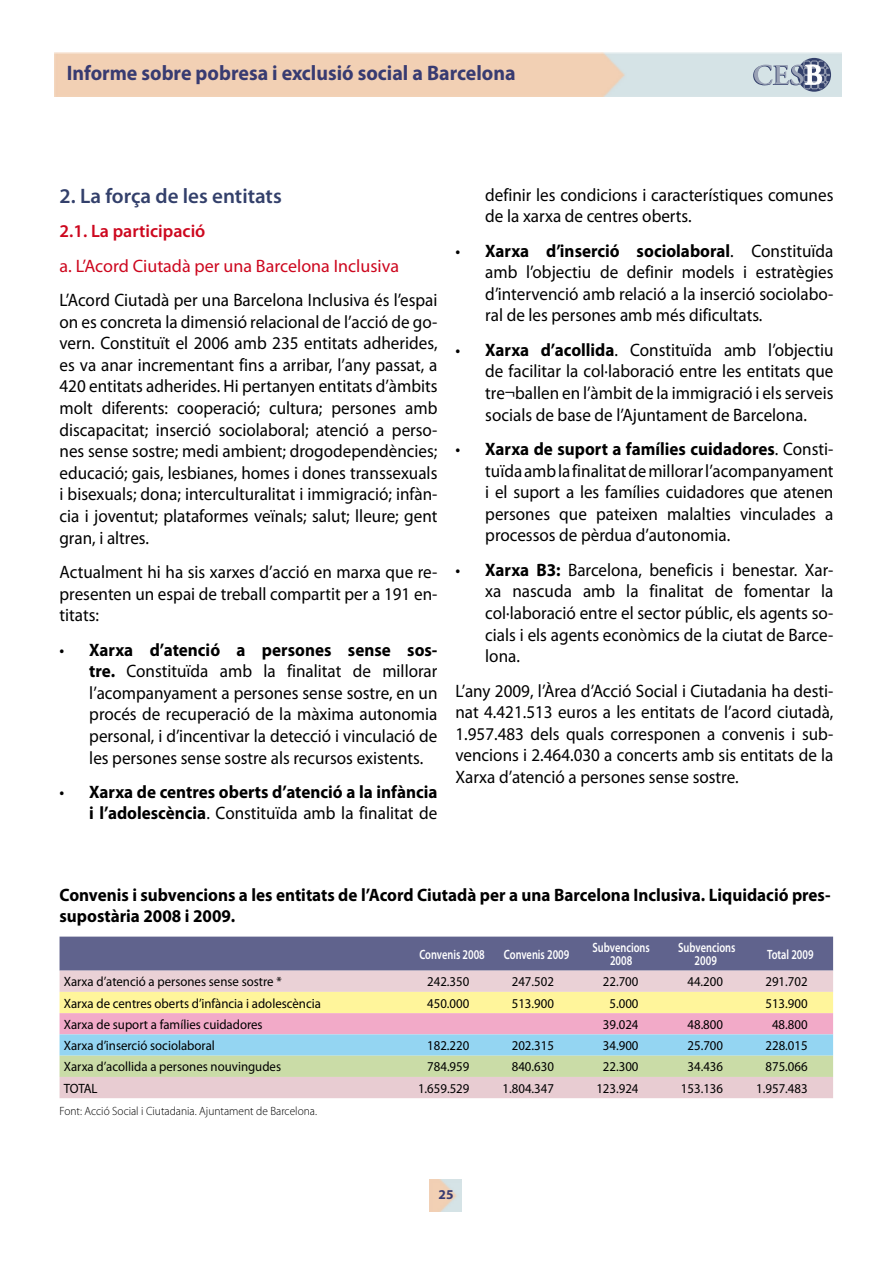
<style>
.page{position:relative;width:893px;height:1263px;background:#fff}
.page>*{position:absolute;margin:0;border:0;box-sizing:border-box;transform-origin:0 0}
.t1{font:700 21px "Myriad Pro";color:#383b71;scale:.95 1}
.t2{font:600 21px "Myriad Pro";color:#33406b}
.t3{font:18px/21.6px "Myriad Pro";color:#000;text-align:justify;scale:.95 1}
.t4{font:700 18px/21.6px "Myriad Pro";color:#000;text-align:right;scale:.95 1}
.t5{font:18px "Myriad Pro";color:#cd071e}
.t6{font:600 18px "Myriad Pro";color:#cd071e}
.t7{font:13.5px "Myriad Pro";color:#000;scale:.95 1}
.t8{font:600 13.5px/13.5px "Myriad Pro";color:#fff;text-align:center;scale:.77 1}
.t9{font:700 13.5px "Myriad";color:#383b71}
.t10{font:300 12px "Myriad Pro";color:#000;scale:.95 1}
.s1{font-weight:700}
.s2{font-weight:400}
</style>
<div class="page">
<img style="left:430px;top:1179px;width:32px;height:32px">
<svg style="left:797px;top:58px;width:34px;height:34px"></svg>
<svg style="left:753px;top:61px;width:77px;height:28px;background:#a7b2c1"></svg>
<svg style="left:60px;top:936px;width:773px;height:162px;background:#c1bbba"></svg>
<p class="t1" style="left:67px;top:59px;width:474px">Informe sobre pobresa i exclusió social a Barcelona</p>
<p class="t2" style="left:60px;top:182px;width:224px">2. La força de les entitats</p>
<p class="t6" style="left:60px;top:220px;width:147px">2.1. La participació</p>
<p class="t5" style="left:60px;top:254px;width:341px">a. L’Acord Ciutadà per una Barcelona Inclusiva</p>
<p class="t3" style="left:60px;top:289px;width:399px">L’Acord Ciutadà per una Barcelona Inclusiva és l’espai on es concreta la dimensió relacional de l’acció de go&shy;vern. Constituït el 2006 amb 235 entitats adherides, es va anar incrementant fins a arribar, l’any passat, a 420 entitats adherides. Hi pertanyen entitats d’àmbits molt diferents: cooperació; cultura; persones amb discapacitat; inserció sociolaboral; atenció a perso&shy;nes sense sostre; medi ambient; drogodependències; educació; gais, lesbianes, homes i dones transsexuals i bisexuals; dona; interculturalitat i immigració; infàn&shy;cia i joventut; plataformes veïnals; salut; lleure; gent gran, i altres.</p>
<p class="t3" style="left:60px;top:561px;width:399px">Actualment hi ha sis xarxes d’acció en marxa que re&shy;presenten un espai de treball compartit per a 191 en&shy;titats:</p>
<p class="t3" style="left:89px;top:638px;width:368px;text-indent:-30px">• <span class="s1">Xarxa d’atenció a persones sense sos&shy;tre.</span> Constituïda amb la finalitat de millorar l’acompanyament a persones sense sostre, en un procés de recuperació de la màxima autonomia personal, i d’incentivar la detecció i vinculació de les persones sense sostre als recursos existents.</p>
<p class="t4" style="left:60px;top:780px;width:399px"><span class="s2">•</span> Xarxa de centres oberts d’atenció a la infància i l’adolescència<span class="s2">. Constituïda amb la finalitat de</span></p>
<p class="t3" style="left:485px;top:183px;width:368px">definir les condicions i característiques comunes de la xarxa de centres oberts.</p>
<p class="t3" style="left:485px;top:239px;width:368px;text-indent:-30px">• <span class="s1">Xarxa d’inserció sociolaboral</span>. Constituïda amb l’objectiu de definir models i estratègies d’intervenció amb relació a la inserció sociolabo&shy;ral de les persones amb més dificultats.</p>
<p class="t3" style="left:485px;top:339px;width:368px;text-indent:-30px">• <span class="s1">Xarxa d’acollida</span>. Constituïda amb l’objectiu de facilitar la col·laboració entre les entitats que tre¬ballen en l’àmbit de la immigració i els serveis socials de base de l’Ajuntament de Barcelona.</p>
<p class="t3" style="left:485px;top:438px;width:368px;text-indent:-30px">• <span class="s1">Xarxa de suport a famílies cuidadores</span>. Consti&shy;tuïda amb la finalitat de millorar l’acompanyament i el suport a les famílies cuidadores que atenen persones que pateixen malalties vinculades a processos de pèrdua d’autonomia.</p>
<p class="t3" style="left:485px;top:559px;width:368px;text-indent:-30px">• <span class="s1">Xarxa B3:</span> Barcelona, beneficis i benestar. Xar&shy;xa nascuda amb la finalitat de fomentar la col·laboració entre el sector públic, els agents so&shy;cials i els agents econòmics de la ciutat de Barce&shy;lona.</p>
<p class="t3" style="left:455px;top:679px;width:399px">L’any 2009, l’Àrea d’Acció Social i Ciutadania ha desti&shy;nat 4.421.513 euros a les entitats de l’acord ciutadà, 1.957.483 dels quals corresponen a convenis i sub&shy;vencions i 2.464.030 a concerts amb sis entitats de la Xarxa d’atenció a persones sense sostre.</p>
<p class="t4" style="left:60px;top:883px;width:813px;text-align:left">Convenis i subvencions a les entitats de l’Acord Ciutadà per a una Barcelona Inclusiva. Liquidació pres&shy;supostària 2008 i 2009.</p>
<p class="t8" style="left:419px;top:947px;width:87px">Convenis 2008</p>
<p class="t8" style="left:504px;top:947px;width:87px">Convenis 2009</p>
<p class="t8" style="left:593px;top:940px;width:76px">Subvencions<br>2008</p>
<p class="t8" style="left:678px;top:940px;width:76px">Subvencions<br>2009</p>
<p class="t8" style="left:767px;top:947px;width:62px">Total 2009</p>
<p class="t7" style="left:64px;top:973px;width:231px">Xarxa d’atenció a persones sense sostre *</p>
<p class="t7" style="left:427px;top:973px;width:46px">242.350</p>
<p class="t7" style="left:512px;top:973px;width:46px">247.502</p>
<p class="t7" style="left:603px;top:973px;width:39px">22.700</p>
<p class="t7" style="left:687px;top:973px;width:39px">44.200</p>
<p class="t7" style="left:765px;top:973px;width:46px">291.702</p>
<p class="t7" style="left:64px;top:995px;width:272px">Xarxa de centres oberts d’infància i adolescència</p>
<p class="t7" style="left:427px;top:995px;width:46px">450.000</p>
<p class="t7" style="left:512px;top:995px;width:46px">513.900</p>
<p class="t7" style="left:609px;top:995px;width:32px">5.000</p>
<p class="t7" style="left:765px;top:995px;width:46px">513.900</p>
<p class="t7" style="left:64px;top:1016px;width:211px">Xarxa de suport a famílies cuidadores</p>
<p class="t7" style="left:603px;top:1016px;width:39px">39.024</p>
<p class="t7" style="left:687px;top:1016px;width:39px">48.800</p>
<p class="t7" style="left:772px;top:1016px;width:39px">48.800</p>
<p class="t7" style="left:64px;top:1037px;width:161px">Xarxa d’inserció sociolaboral</p>
<p class="t7" style="left:427px;top:1037px;width:46px">182.220</p>
<p class="t7" style="left:512px;top:1037px;width:46px">202.315</p>
<p class="t7" style="left:603px;top:1037px;width:39px">34.900</p>
<p class="t7" style="left:687px;top:1037px;width:39px">25.700</p>
<p class="t7" style="left:765px;top:1037px;width:46px">228.015</p>
<p class="t7" style="left:64px;top:1058px;width:230px">Xarxa d’acollida a persones nouvingudes</p>
<p class="t7" style="left:427px;top:1058px;width:46px">784.959</p>
<p class="t7" style="left:512px;top:1058px;width:46px">840.630</p>
<p class="t7" style="left:603px;top:1058px;width:39px">22.300</p>
<p class="t7" style="left:687px;top:1058px;width:39px">34.436</p>
<p class="t7" style="left:765px;top:1058px;width:46px">875.066</p>
<p class="t7" style="left:64px;top:1080px;width:37px">TOTAL</p>
<p class="t7" style="left:418px;top:1080px;width:56px">1.659.529</p>
<p class="t7" style="left:503px;top:1080px;width:56px">1.804.347</p>
<p class="t7" style="left:596px;top:1080px;width:46px">123.924</p>
<p class="t7" style="left:681px;top:1080px;width:46px">153.136</p>
<p class="t7" style="left:756px;top:1080px;width:56px">1.957.483</p>
<p class="t10" style="left:60px;top:1104px;width:273px">Font: Acció Social i Ciutadania. Ajuntament de Barcelona.</p>
<p class="t9" style="left:439px;top:1188px;width:16px">25</p>
</div>
